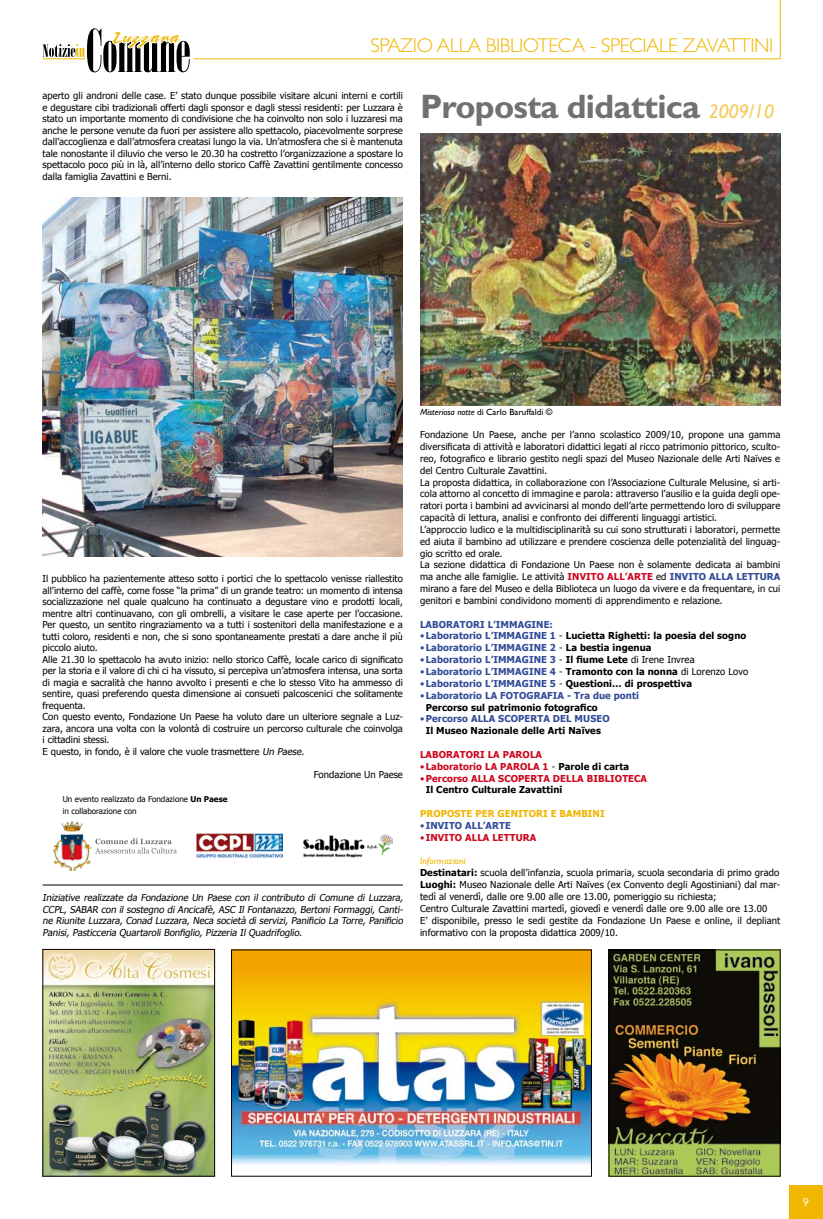
<style>
.page{position:relative;width:823px;height:1219px;background:#fff}
.page>*{position:absolute;margin:0;border:0;box-sizing:border-box;transform-origin:0 0}
.t1{font:700 34px "Gill Sans";letter-spacing:-.02em;color:#707173}
.t2{font:300 20px "Gill Sans";letter-spacing:-.02em;color:#f0b600}
.t3{font:9.5px/11.5px "Tahoma";letter-spacing:.01em;color:#000}
.t4{font:italic 9.5px/11.5px "Tahoma";color:#000;text-align:justify}
.t5{font:700 9.5px/11.8px "Tahoma";letter-spacing:.01em;color:#324b98}
.t6{font:700 9.5px/11.8px "Tahoma";letter-spacing:.01em;color:#000;text-align:center}
.t7{font:700 9.5px/11.8px "Tahoma";letter-spacing:.01em;color:#cc071e}
.t8{font:700 9.5px "Tahoma";letter-spacing:.01em;color:#f0b600}
.t9{font:italic 9.5px "Gill Sans";letter-spacing:.01em;color:#f0b600}
.t10{font:9px "Gill Sans";color:#000}
.t11{font:8px/11.5px "Tahoma";color:#000}
.s1{font-weight:400;font-style:italic;font-size:20px;color:#f5ca5e}
.s2{font-style:italic}
.s3{font-weight:700}
.s4{font-weight:700;color:#cc071e}
.s5{font-weight:700;color:#324b98}
.s6{font-weight:400;color:#324b98}
.s7{color:#324b98}
.s8{font-weight:400}
.s9{font-weight:400;color:#000}
.s10{color:#000}
</style>
<div class="page">
<div style="left:788px;top:1185px;width:34px;height:34px;background:#f0b600"></div>
<svg style="left:42px;top:0;width:738px;height:59px"></svg>
<div style="left:85px;top:49px;width:109px;height:25px;background:#fff"></div>
<svg style="left:43px;top:11px;width:147px;height:61px"></svg>
<img style="left:420px;top:134px;width:360px;height:271px">
<img style="left:43px;top:197px;width:360px;height:360px">
<hr style="left:43px;top:885px;width:360px;height:1px;background:#000">
<img style="left:53px;top:821px;width:38px;height:50px">
<svg style="left:95px;top:838px;width:82px;height:15px"></svg>
<img style="left:196px;top:834px;width:86px;height:24px">
<img style="left:303px;top:834px;width:89px;height:24px">
<img style="left:233px;top:952px;width:356px;height:213px">
<img style="left:610px;top:952px;width:168px;height:222px">
<div style="left:608px;top:950px;width:172px;height:226px;border:1px solid #000"></div>
<img style="left:45px;top:951px;width:168px;height:223px">
<div style="left:43px;top:949px;width:172px;height:227px;border:1px solid #000"></div>
<h2 class="t2" style="left:370px;top:34px;width:404px">SPAZIO ALLA BIBLIOTECA - SPECIALE ZAVATTINI</h2>
<p class="t3" style="left:43px;top:90px;width:362px;text-align:justify">aperto gli androni delle case. E’ stato dunque possibile visitare alcuni interni e cortili e degustare cibi tradizionali offerti dagli sponsor e dagli stessi residenti: per Luzzara è stato un importante momento di condivisione che ha coinvolto non solo i luzzaresi ma anche le persone venute da fuori per assistere allo spettacolo, piacevolmente sorprese dall’accoglienza e dall’atmosfera creatasi lungo la via. Un’atmosfera che si è mantenuta tale nonostante il diluvio che verso le 20.30 ha costretto l’organizzazione a spostare lo spettacolo poco più in là, all’interno dello storico Caffè Zavattini gentilmente concesso dalla famiglia Zavattini e Berni.</p>
<h1 class="t1" style="left:420px;top:86px;width:355px">Proposta didattica <span class="s1">2009/10</span></h1>
<p class="t3" style="left:43px;top:573px;width:362px">Il pubblico ha pazientemente atteso sotto i portici che lo spettacolo venisse riallestito all’interno del caffè, come fosse “la prima” di un grande teatro: un momento di intensa socializzazione nel quale qualcuno ha continuato a degustare vino e prodotti locali, mentre altri continuavano, con gli ombrelli, a visitare le case aperte per l’occasione.<br>Per questo, un sentito ringraziamento va a tutti i sostenitori della manifestazione e a tutti coloro, residenti e non, che si sono spontaneamente prestati a dare anche il più piccolo aiuto.<br>Alle 21.30 lo spettacolo ha avuto inizio: nello storico Caffè, locale carico di significato per la storia e il valore di chi ci ha vissuto, si percepiva un’atmosfera intensa, una sorta di magia e sacralità che hanno avvolto i presenti e che lo stesso Vito ha ammesso di sentire, quasi preferendo questa dimensione ai consueti palcoscenici che solitamente frequenta.<br>Con questo evento, Fondazione Un Paese ha voluto dare un ulteriore segnale a Luz&shy;zara, ancora una volta con la volontà di costruire un percorso culturale che coinvolga i cittadini stessi.<br>E questo, in fondo, è il valore che vuole trasmettere <span class="s2">Un Paese</span>.</p>
<p class="t3" style="left:314px;top:768px;width:90px">Fondazione Un Paese</p>
<p class="t11" style="left:63px;top:793px;width:166px">Un evento realizzato da Fondazione <span class="s3">Un Paese </span>in collaborazione con</p>
<p class="t4" style="left:43px;top:891px;width:363px">Iniziative realizzate da Fondazione Un Paese con il contributo di Comune di Luzzara, CCPL, SABAR con il sostegno di Ancicafè, ASC Il Fontanazzo, Bertoni Formaggi, Canti&shy;ne Riunite Luzzara, Conad Luzzara, Neca società di servizi, Panificio La Torre, Panificio Panisi, Pasticceria Quartaroli Bonfiglio, Pizzeria Il Quadrifoglio.</p>
<p class="t10" style="left:420px;top:407px;width:134px"><span class="s2">Misteriosa notte</span> di Carlo Baruffaldi <span class="s2">©</span></p>
<p class="t3" style="left:420px;top:428px;width:362px;line-height:11.8px">Fondazione Un Paese, anche per l’anno scolastico 2009/10, propone una gamma diversificata di attività e laboratori didattici legati al ricco patrimonio pittorico, sculto&shy;reo, fotografico e librario gestito negli spazi del Museo Nazionale delle Arti Naïves e del Centro Culturale Zavattini.<br>La proposta didattica, in collaborazione con l’Associazione Culturale Melusine, si arti&shy;cola attorno al concetto di immagine e parola: attraverso l’ausilio e la guida degli ope&shy;ratori porta i bambini ad avvicinarsi al mondo dell’arte permettendo loro di sviluppare capacità di lettura, analisi e confronto dei differenti linguaggi artistici.<br>L’approccio ludico e la multidisciplinarità su cui sono strutturati i laboratori, permette ed aiuta il bambino ad utilizzare e prendere coscienza delle potenzialità del linguag&shy;gio scritto ed orale.<br>La sezione didattica di Fondazione Un Paese non è solamente dedicata ai bambini ma anche alle famiglie. Le attività <span class="s4">INVITO ALL’ARTE</span> ed <span class="s5">INVITO ALLA LETTURA </span>mirano a fare del Museo e della Biblioteca un luogo da vivere e da frequentare, in cui genitori e bambini condividono momenti di apprendimento e relazione.</p>
<p class="t5" style="left:420px;top:618px;width:134px">LABORATORI L’IMMAGINE:</p>
<p class="t6" style="left:420px;top:630px;width:328px"><span class="s6">•</span><span class="s7">Laboratorio L’IMMAGINE 1</span> <span class="s8">-</span> Lucietta Righetti: la poesia del sogno</p>
<p class="t5" style="left:420px;top:642px;width:233px"><span class="s8">•</span>Laboratorio L’IMMAGINE 2 <span class="s9">-</span> <span class="s10">La bestia ingenua</span></p>
<p class="t5" style="left:420px;top:653px;width:276px"><span class="s8">•</span>Laboratorio L’IMMAGINE 3 <span class="s9">-</span> <span class="s10">Il fiume Lete</span> <span class="s9">di Irene Invrea</span></p>
<p class="t5" style="left:420px;top:665px;width:330px"><span class="s8">•</span>Laboratorio L’IMMAGINE 4 <span class="s9">-</span> <span class="s10">Tramonto con la nonna</span> <span class="s9">di Lorenzo Lovo</span></p>
<p class="t6" style="left:420px;top:677px;width:273px"><span class="s6">•</span><span class="s7">Laboratorio L’IMMAGINE 5</span> <span class="s8">-</span> Questioni… di prospettiva</p>
<p class="t5" style="left:425px;top:689px;width:215px;text-indent:-6px"><span class="s8">•</span>Laboratorio LA FOTOGRAFIA - Tra due ponti<br><span class="s10">Percorso sul patrimonio fotografico</span></p>
<p class="t6" style="left:420px;top:713px;width:191px"><span class="s6">•</span><span class="s7">Percorso ALLA SCOPERTA DEL MUSEO<br></span>Il Museo Nazionale delle Arti Naïves</p>
<p class="t7" style="left:420px;top:748px;width:123px">LABORATORI LA PAROLA</p>
<p class="t7" style="left:420px;top:760px;width:210px"><span class="s8">•</span>Laboratorio LA PAROLA 1 <span class="s9">-</span> <span class="s10">Parole di carta</span></p>
<p class="t7" style="left:425px;top:772px;width:223px;text-indent:-6px"><span class="s8">•</span>Percorso ALLA SCOPERTA DELLA BIBLIOTECA<br><span class="s10">Il Centro Culturale Zavattini</span></p>
<p class="t8" style="left:420px;top:808px;width:186px">PROPOSTE PER GENITORI E BAMBINI</p>
<p class="t5" style="left:420px;top:819px;width:92px"><span class="s8">•</span> INVITO ALL’ARTE</p>
<p class="t7" style="left:420px;top:831px;width:118px"><span class="s8">•</span> INVITO ALLA LETTURA</p>
<p class="t9" style="left:420px;top:856px;width:47px">Informazioni</p>
<p class="t3" style="left:420px;top:867px;width:361px;line-height:11.8px"><span class="s3">Destinatari:</span> scuola dell’infanzia, scuola primaria, scuola secondaria di primo grado <span class="s3">Luoghi:</span> Museo Nazionale delle Arti Naïves (ex Convento degli Agostiniani) dal mar&shy;tedì al venerdì, dalle ore 9.00 alle ore 13.00, pomeriggio su richiesta;<br>Centro Culturale Zavattini martedì, giovedì e venerdì dalle ore 9.00 alle ore 13.00<br>E’ disponibile, presso le sedi gestite da Fondazione Un Paese e online, il depliant informativo con la proposta didattica 2009/10.</p>
</div>
